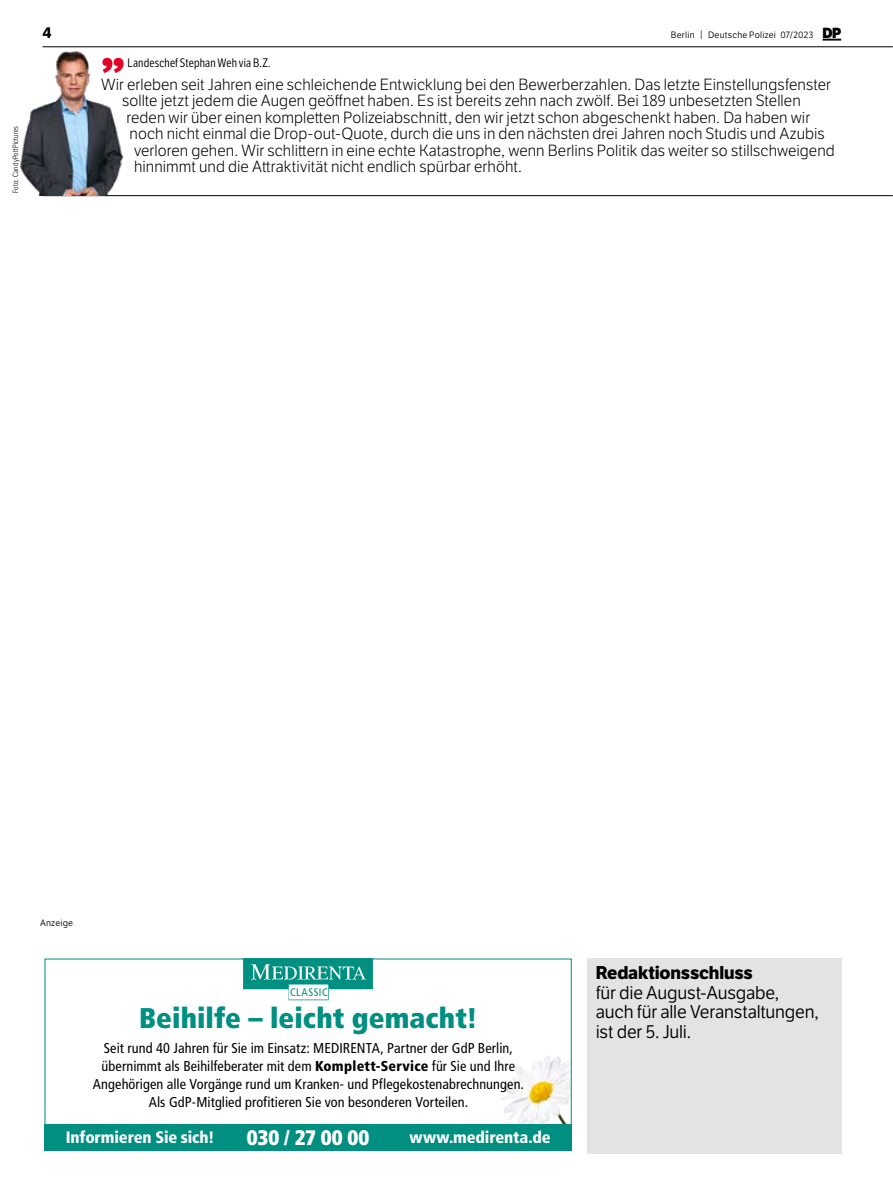
<style>
.page{position:relative;width:893px;height:1191px;background:#fff}
.page>*{position:absolute;margin:0;border:0;box-sizing:border-box;transform-origin:0 0}
.t1{font:52.5px "LFT Etica XB";color:#e40428}
.t2{font:900 condensed 28.5px "Frutiger";color:#008f81}
.t3{font:900 condensed 21px "Frutiger";color:#fff}
.t4{font:18px/19.5px "LFT Etica Bk";letter-spacing:-.01em;color:#000}
.t5{font:700 18px "LFT Etica";letter-spacing:-.005em;color:#000}
.t6{font:900 condensed 16.5px "Frutiger";letter-spacing:-.01em;color:#fff}
.t7{font:15.75px "LFT Etica Lt";letter-spacing:.005em;color:#000}
.t8{font:700 15px "LFT Etica";color:#000}
.t9{font:condensed 14.25px/18px "Frutiger";letter-spacing:.005em;color:#000;text-align:center}
.t10{font:12px "LFT Etica Condensed";letter-spacing:.015em;color:#000}
.t11{font:condensed 10.95px "Frutiger";letter-spacing:.035em;color:#008f81}
.t12{font:9px "LFT Etica Bk";letter-spacing:.025em;color:#000}
.t13{font:300 7.5px "LFT Etica Condensed";letter-spacing:.025em;color:#000}
.s1{font-size:9.3px}
.s2{font-family:"LFT Etica XB";font-size:14.25px}
.s3{font-weight:900}
</style>
<div class="page">
<hr style="left:43px;top:195px;width:850px;height:1px;background:#000">
<hr style="left:43px;top:47px;width:850px;height:1px;background:#000">
<svg style="left:822px;top:39px;width:19px;height:2px"></svg>
<img style="left:20px;top:51px;width:104px;height:144px">
<img style="left:501px;top:1056px;width:69px;height:68px">
<img style="left:243px;top:958px;width:131px;height:42px">
<div style="left:291px;top:985px;width:36px;height:12px;background:#fff"></div>
<div style="left:44px;top:1124px;width:528px;height:26px;background:#008f81"></div>
<div style="left:587px;top:957px;width:255px;height:196px;background:#e3e3e3"></div>
<p class="t13" style="left:11px;top:193px;width:69px;rotate:-90deg">Foto: CandyPottPictures</p>
<p class="t8" style="left:43px;top:23px;width:11px">4</p>
<p class="t12" style="left:671px;top:29px;width:172px">Berlin <span class="s1">|</span> Deutsche Polizei 07/2023 <span class="s2">DP</span></p>
<h1 class="t1" style="left:101px;top:13px;width:25px">„</h1>
<p class="t7" style="left:101px;top:75px;width:731px">Wir erleben seit Jahren eine schleichende Entwicklung bei den Bewerberzahlen. Das letzte Einstellungsfenster</p>
<p class="t7" style="left:122px;top:92px;width:680px">sollte jetzt jedem die Augen geöffnet haben. Es ist bereits zehn nach zwölf. Bei 189 unbesetzten Stellen</p>
<p class="t7" style="left:127px;top:108px;width:685px">reden wir über einen kompletten Polizeiabschnitt, den wir jetzt schon abgeschenkt haben. Da haben wir</p>
<p class="t7" style="left:130px;top:125px;width:697px">noch nicht einmal die Drop-out-Quote, durch die uns in den nächsten drei Jahren noch Studis und Azubis</p>
<p class="t7" style="left:134px;top:141px;width:702px">verloren gehen. Wir schlittern in eine echte Katastrophe, wenn Berlins Politik das weiter so stillschweigend</p>
<p class="t7" style="left:134px;top:158px;width:390px">hinnimmt und die Attraktivität nicht endlich spürbar erhöht.</p>
<p class="t10" style="left:128px;top:56px;width:145px">Landeschef Stephan Weh via B.Z.</p>
<p class="t12" style="left:40px;top:917px;width:35px">Anzeige</p>
<p class="t11" style="left:290px;top:986px;width:39px">CLASSIC</p>
<h2 class="t2" style="left:139px;top:1001px;width:340px">Beihilfe – leicht gemacht!</h2>
<p class="t9" style="left:93px;top:1039px;width:433px">Seit rund 40 Jahren für Sie im Einsatz: MEDIRENTA, Partner der GdP Berlin, übernimmt als Beihilfeberater mit dem <span class="s3">Komplett-Service</span> für Sie und Ihre Angehörigen alle Vorgänge rund um Kranken- und Pflegekostenabrechnungen.<br>Als GdP-Mitglied profitieren Sie von besonderen Vorteilen.</p>
<p class="t6" style="left:66px;top:1127px;width:150px">Informieren Sie sich!</p>
<h3 class="t3" style="left:247px;top:1124px;width:124px">030 / 27 00 00</h3>
<p class="t6" style="left:410px;top:1127px;width:142px">www.medirenta.de</p>
<p class="t5" style="left:596px;top:962px;width:159px">Redaktionsschluss</p>
<p class="t4" style="left:596px;top:983px;width:225px">für die August-Ausgabe, auch für alle Veranstaltungen, ist der 5. Juli.</p>
</div>
